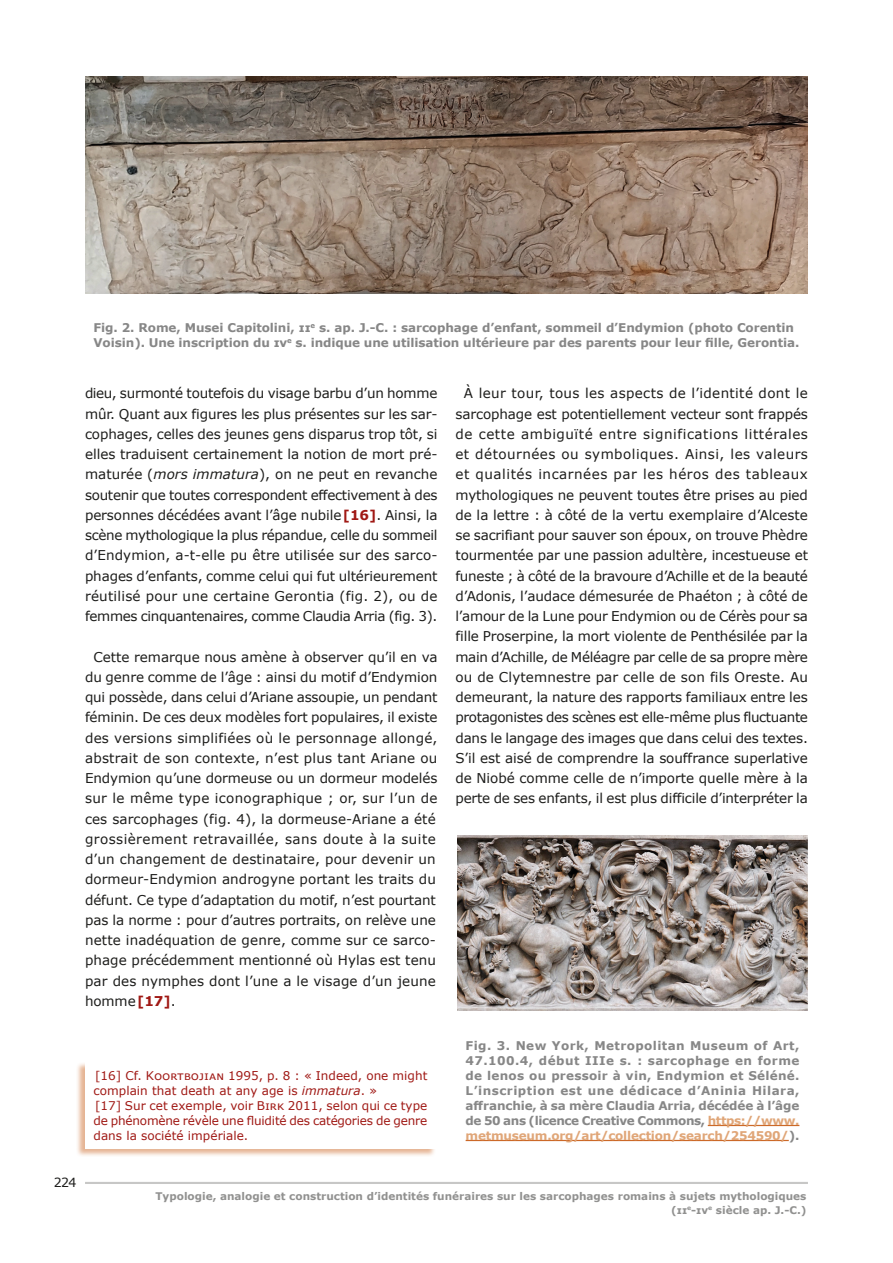
<style>
.page{position:relative;width:893px;height:1263px;background:#fff}
.page>*{position:absolute;margin:0;border:0;box-sizing:border-box;transform-origin:0 0}
.t1{font:13.5px/20.2px "Verdana";letter-spacing:.005em;color:#1d1d1b;text-align:justify}
.t2{font:12.6px "Verdana";color:#1d1d1b}
.t3{font:700 12px/15px "Verdana";letter-spacing:-.005em;color:#878787}
.t4{font:12px/15px "Verdana";letter-spacing:.005em;color:#a01915}
.t5{font:700 10.5px/13.5px "Verdana";color:#919190;text-align:right}
.s1{font-style:italic}
.s2{font-weight:700;color:#a01915}
.s3{color:#e0a678}
</style>
<div class="page">
<hr style="left:85px;top:1182px;width:723px;height:2px;background:#c7c7c6">
<div style="left:76px;top:1061px;width:360px;height:96px;background:#cc6928;opacity:.5"></div>
<div style="left:85px;top:1062px;width:351px;height:86px;background:#fff"></div>
<img style="left:85px;top:77px;width:723px;height:216px">
<hr style="left:708px;top:1125px;width:91px;height:1px;background:#cc6928">
<hr style="left:466px;top:1140px;width:323px;height:1px;background:#cc6928">
<img style="left:457px;top:835px;width:350px;height:176px">
<p class="t3" style="left:94px;top:320px;width:707px">Fig. 2. Rome, Musei Capitolini, ii<sup>e</sup> s. ap. J.-C. : sarcophage d’enfant, sommeil d’Endymion (photo Corentin<br>Voisin). Une inscription du iv<sup>e</sup> s. indique une utilisation ultérieure par des parents pour leur fille, Gerontia.</p>
<p class="t1" style="left:85px;top:383px;width:354px">dieu, surmonté toutefois du visage barbu d’un homme mûr. Quant aux figures les plus présentes sur les sar&shy;cophages, celles des jeunes gens disparus trop tôt, si elles traduisent certainement la notion de mort pré&shy;maturée (<span class="s1">mors immatura</span>), on ne peut en revanche soutenir que toutes correspondent effectivement à des personnes décédées avant l’âge nubile<span class="s2">[16]</span>. Ainsi, la scène mythologique la plus répandue, celle du sommeil d’Endymion, a-t-elle pu être utilisée sur des sarco&shy;phages d’enfants, comme celui qui fut ultérieurement réutilisé pour une certaine Gerontia (fig. 2), ou de femmes cinquantenaires, comme Claudia Arria (fig. 3).</p>
<p class="t1" style="left:85px;top:646px;width:354px;text-align:left;text-indent:9px">Cette remarque nous amène à observer qu’il en va du genre comme de l’âge : ainsi du motif d’Endymion qui possède, dans celui d’Ariane assoupie, un pendant féminin. De ces deux modèles fort populaires, il existe des versions simplifiées où le personnage allongé, abstrait de son contexte, n’est plus tant Ariane ou Endymion qu’une dormeuse ou un dormeur modelés sur le même type iconographique ; or, sur l’un de ces sarcophages (fig. 4), la dormeuse-Ariane a été grossièrement retravaillée, sans doute à la suite d’un changement de destinataire, pour devenir un dormeur-Endymion androgyne portant les traits du défunt. Ce type d’adaptation du motif, n’est pourtant pas la norme : pour d’autres portraits, on relève une nette inadéquation de genre, comme sur ce sarco&shy;phage précédemment mentionné où Hylas est tenu par des nymphes dont l’une a le visage d’un jeune homme<span class="s2">[17]</span>.</p>
<p class="t4" style="left:94px;top:1068px;width:335px">[16] Cf. Koortbojian 1995, p. 8 : « Indeed, one might complain that death at any age is <span class="s1">immatura</span>. »<br>[17] Sur cet exemple, voir Birk 2011, selon qui ce type de phénomène révèle une fluidité des catégories de genre dans la société impériale.</p>
<p class="t1" style="left:455px;top:383px;width:354px;text-indent:9px">À leur tour, tous les aspects de l’identité dont le sarcophage est potentiellement vecteur sont frappés de cette ambiguïté entre significations littérales et détournées ou symboliques. Ainsi, les valeurs et qualités incarnées par les héros des tableaux mythologiques ne peuvent toutes être prises au pied de la lettre : à côté de la vertu exemplaire d’Alceste se sacrifiant pour sauver son époux, on trouve Phèdre tourmentée par une passion adultère, incestueuse et funeste ; à côté de la bravoure d’Achille et de la beauté d’Adonis, l’audace démesurée de Phaéton ; à côté de l’amour de la Lune pour Endymion ou de Cérès pour sa fille Proserpine, la mort violente de Penthésilée par la main d’Achille, de Méléagre par celle de sa propre mère ou de Clytemnestre par celle de son fils Oreste. Au demeurant, la nature des rapports familiaux entre les protagonistes des scènes est elle-même plus fluctuante dans le langage des images que dans celui des textes.<br>S’il est aisé de comprendre la souffrance superlative de Niobé comme celle de n’importe quelle mère à la perte de ses enfants, il est plus difficile d’interpréter la</p>
<p class="t3" style="left:466px;top:1037px;width:335px;text-align:justify">Fig. 3. New York, Metropolitan Museum of Art, 47.100.4, début IIIe s. : sarcophage en forme de lenos ou pressoir à vin, Endymion et Séléné.<br>L’inscription est une dédicace d’Aninia Hilara, affranchie, à sa mère Claudia Arria, décédée à l’âge de 50 ans (licence Creative Commons, <span class="s3">https://www. metmuseum.org/art/collection/search/254590/</span>).</p>
<p class="t2" style="left:54px;top:1173px;width:24px">224</p>
<p class="t5" style="left:155px;top:1189px;width:652px">Typologie, analogie et construction d’identités funéraires sur les sarcophages romains à sujets mythologiques (ii<sup>e</sup>-iv<sup>e</sup> siècle ap. J.-C.)</p>
</div>
